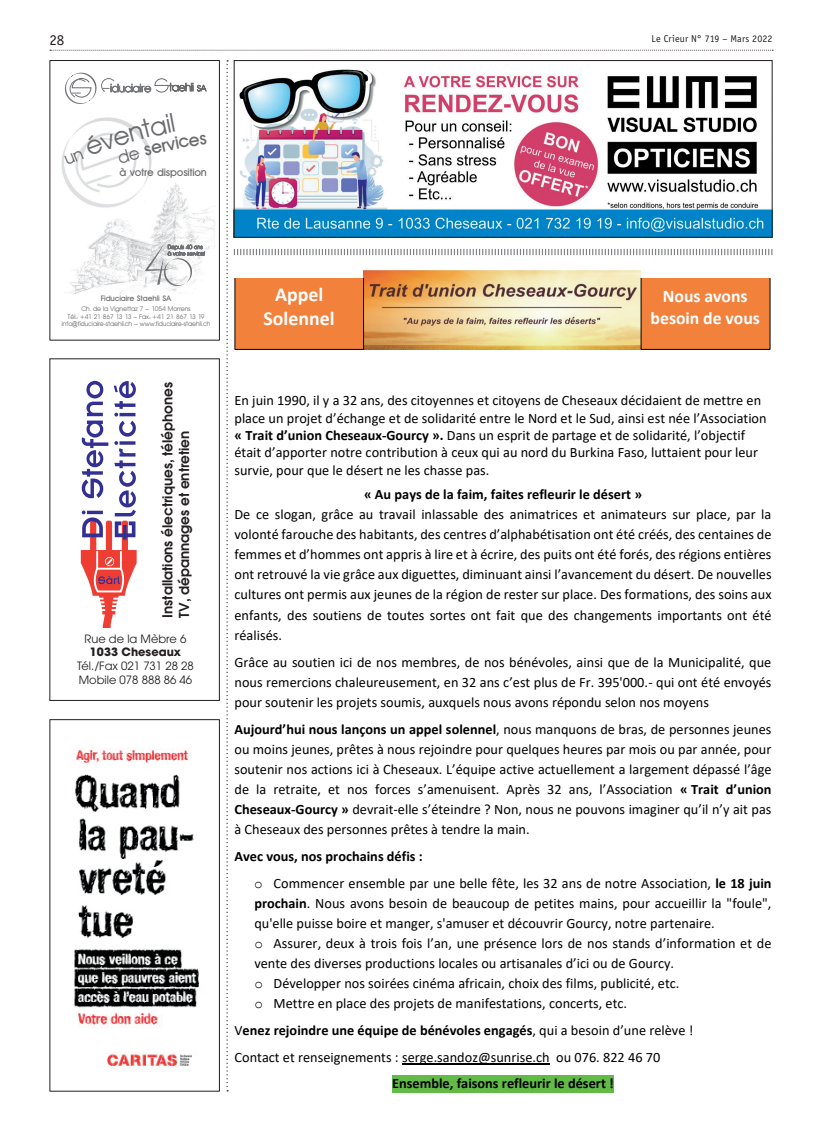
<style>
.page{position:relative;width:815px;height:1134px;background:#fff}
.page>*{position:absolute;margin:0;border:0;box-sizing:border-box;transform-origin:0 0}
.t1{font:700 19.88px/24.1px "Calibri";color:#fff;text-align:center}
.t2{font:700 17.75px/21.4px "Calibri";letter-spacing:-.005em;color:#fff;text-align:center}
.t3{font:15px "Officina Sans Std";color:#231f20}
.t4{font:14.25px/20.1px "Calibri";color:#000001}
.t5{font:700 14.25px "Calibri";color:#000001}
.t6{font:600 13.62px/16.4px "Avant Garde";color:#231f20}
.t7{font:11.38px/13.6px "Avant Garde";color:#231f20}
.t8{font:700 11.38px "Avant Garde";color:#231f20}
.t9{font:10.62px "AV26";letter-spacing:-.005em;color:#6c6c6f}
.t10{font:10px "Officina Sans Std";letter-spacing:.01em;color:#231f20}
.t11{font:7.75px "AV26";color:#6c6c6f}
.t12{font:6.62px/7.8px "AV26";color:#6c6c6f;text-align:center}
.s1{font-family:"Arial Narrow"}
.s2{font-weight:700}
.s3{font-family:"Courier New"}
</style>
<div class="page">
<svg style="left:50px;top:50px;width:723px;height:1px"></svg>
<img style="left:236px;top:69px;width:534px;height:167px">
<div style="left:234px;top:60px;width:538px;height:178px;border:1px solid #231f20"></div>
<img style="left:68px;top:182px;width:147px;height:111px">
<svg style="left:65px;top:73px;width:142px;height:31px"></svg>
<img style="left:61px;top:148px;width:95px;height:61px">
<svg style="left:145px;top:244px;width:61px;height:42px"></svg>
<div style="left:50px;top:60px;width:170px;height:280px;border:1px solid #231f20"></div>
<img style="left:74px;top:749px;width:125px;height:320px">
<div style="left:50px;top:719px;width:170px;height:372px;border:1px solid #231f20"></div>
<svg style="left:81px;top:381px;width:56px;height:247px"></svg>
<div style="left:50px;top:358px;width:170px;height:343px;border:1px solid #231f20"></div>
<hr style="left:402px;top:1063px;width:148px;height:1px;background:#000001">
<div style="left:392px;top:1075px;width:222px;height:17px;background:#62bb46"></div>
<img style="left:364px;top:271px;width:277px;height:78px">
<div style="left:235px;top:278px;width:129px;height:72px;background:#f2813c"></div>
<div style="left:641px;top:278px;width:129px;height:72px;background:#f2813c"></div>
<svg style="left:234px;top:249px;width:538px;height:6px"></svg>
<svg style="left:226px;top:60px;width:2px;height:1031px"></svg>
<svg style="left:65px;top:117px;width:91px;height:48px"></svg>
<p class="t3" style="left:50px;top:31px;width:16px">28</p>
<p class="t10" style="left:651px;top:32px;width:123px">Le Crieur N° 719 – Mars 2022</p>
<p class="t9" style="left:120px;top:166px;width:89px">à votre disposition</p>
<p class="t11" style="left:101px;top:294px;width:72px">Fiduciaire Staehli SA</p>
<p class="t12" style="left:62px;top:305px;width:150px">Ch. de la Vignettaz 7 – 1054 Morrens<br>Tél.: +41 21 867 13 13 – Fax: +41 21 867 13 19 info<span class="s1">@</span>fiduciaire-staehli.ch – www.fiduciaire-staehli.ch</p>
<p class="t6" style="left:159px;top:618px;width:237px;rotate:-90deg">Installations électriques, téléphones<br>TV, dépannages et entretien</p>
<p class="t7" style="left:85px;top:631px;width:103px">Rue de la Mèbre 6</p>
<p class="t8" style="left:90px;top:645px;width:93px">1033 Cheseaux</p>
<p class="t7" style="left:77px;top:659px;width:118px">Tél./Fax 021 731 28 28<br>Mobile 078 888 86 46</p>
<h1 class="t1" style="left:264px;top:282px;width:73px">Appel<br>Solennel</h1>
<p class="t2" style="left:651px;top:286px;width:111px">Nous avons besoin de vous</p>
<p class="t4" style="left:234px;top:391px;width:534px;line-height:17.5px">En juin 1990, il y a 32 ans, des citoyennes et citoyens de Cheseaux décidaient de mettre en place un projet d’échange et de solidarité entre le Nord et le Sud, ainsi est née l’Association <span class="s2">« Trait d’union Cheseaux-Gourcy ».</span> Dans un esprit de partage et de solidarité, l’objectif était d’apporter notre contribution à ceux qui au nord du Burkina Faso, luttaient pour leur survie, pour que le désert ne les chasse pas.</p>
<p class="t5" style="left:364px;top:484px;width:280px">« Au pays de la faim, faites refleurir le désert »</p>
<p class="t4" style="left:234px;top:504px;width:539px;text-align:justify">De ce slogan, grâce au travail inlassable des animatrices et animateurs sur place, par la volonté farouche des habitants, des centres d’alphabétisation ont été créés, des centaines de femmes et d’hommes ont appris à lire et à écrire, des puits ont été forés, des régions entières ont retrouvé la vie grâce aux diguettes, diminuant ainsi l’avancement du désert. De nouvelles cultures ont permis aux jeunes de la région de rester sur place. Des formations, des soins aux enfants, des soutiens de toutes sortes ont fait que des changements importants ont été réalisés.</p>
<p class="t4" style="left:234px;top:651px;width:539px;text-align:justify">Grâce au soutien ici de nos membres, de nos bénévoles, ainsi que de la Municipalité, que nous remercions chaleureusement, en 32 ans c’est plus de Fr. 395'000.- qui ont été envoyés pour soutenir les projets soumis, auxquels nous avons répondu selon nos moyens</p>
<p class="t4" style="left:234px;top:718px;width:539px;text-align:justify"><span class="s2">Aujourd’hui nous lançons un appel solennel</span>, nous manquons de bras, de personnes jeunes ou moins jeunes, prêtes à nous rejoindre pour quelques heures par mois ou par année, pour soutenir nos actions ici à Cheseaux. L’équipe active actuellement a largement dépassé l’âge de la retraite, et nos forces s’amenuisent. Après 32 ans, l’Association <span class="s2">« Trait d’union Cheseaux-Gourcy »</span> devrait-elle s’éteindre ? Non, nous ne pouvons imaginer qu’il n’y ait pas à Cheseaux des personnes prêtes à tendre la main.</p>
<p class="t4" style="left:254px;top:842px;width:519px;line-height:26.8px;text-indent:-20px"><span class="s2">Avec vous, nos prochains défis :<br></span><span class="s3">o</span> Commencer ensemble par une belle fête, les 32 ans de notre Association, <span class="s2">le 18 juin</span></p>
<p class="t4" style="left:254px;top:892px;width:519px"><span class="s2">prochain</span>. Nous avons besoin de beaucoup de petites mains, pour accueillir la "foule", qu'elle puisse boire et manger, s'amuser et découvrir Gourcy, notre partenaire.<br><span class="s3">o</span> Assurer, deux à trois fois l’an, une présence lors de nos stands d’information et de vente des diverses productions locales ou artisanales d’ici ou de Gourcy.<br><span class="s3">o</span> Développer nos soirées cinéma africain, choix des films, publicité, etc.<br><span class="s3">o</span> Mettre en place des projets de manifestations, concerts, etc.</p>
<p class="t4" style="left:234px;top:1016px;width:460px;line-height:26.8px">V<span class="s2">enez rejoindre une équipe de bénévoles engagés</span>, qui a besoin d’une relève !<br>Contact et renseignements : serge.sandoz@sunrise.ch ou 076. 822 46 70</p>
<p class="t5" style="left:392px;top:1074px;width:223px">Ensemble, faisons refleurir le désert !</p>
</div>
